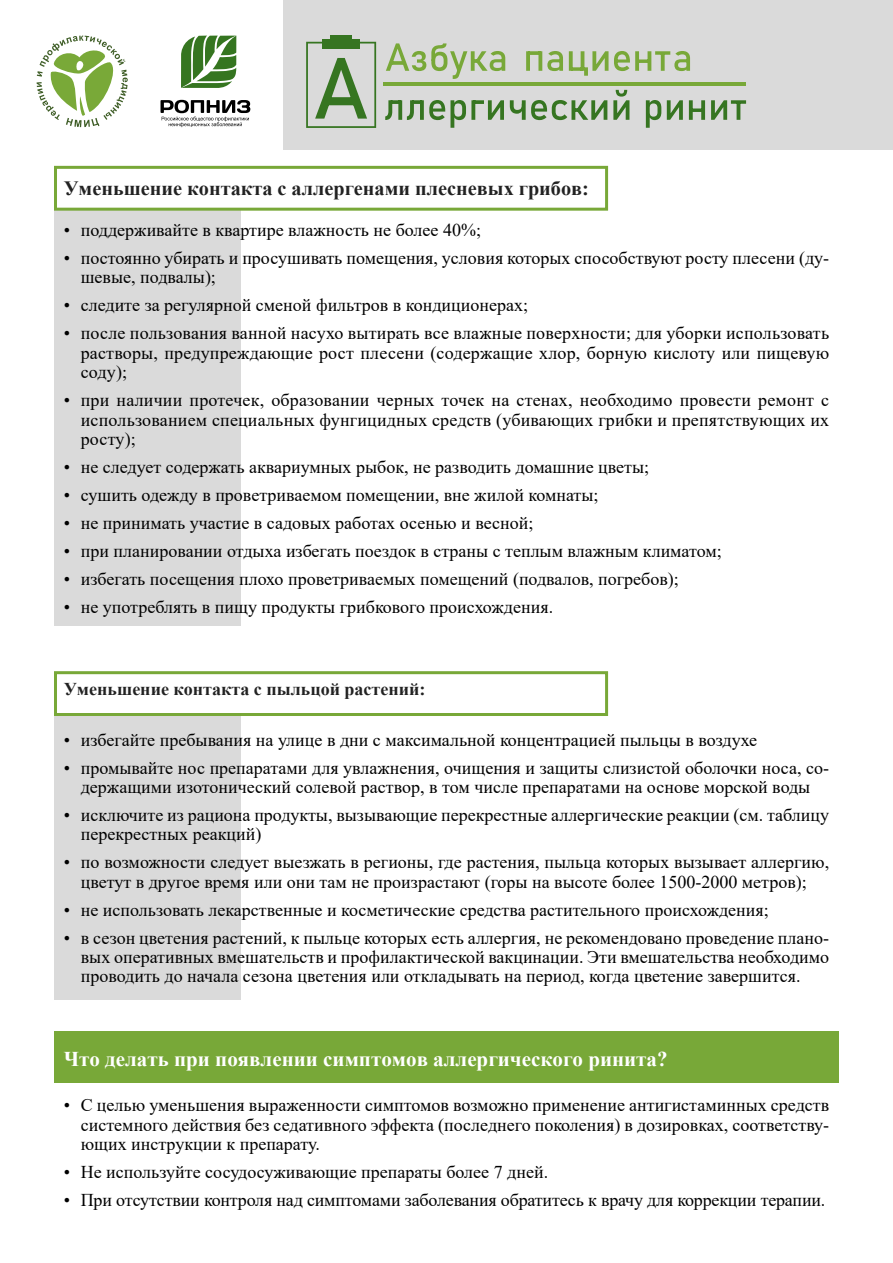
<style>
.page{position:relative;width:893px;height:1263px;background:#fff}
.page>*{position:absolute;margin:0;border:0;box-sizing:border-box;transform-origin:0 0}
.t1{font:700 21px "Times New Roman";color:#fff}
.t2{font:700 20.25px "Times New Roman";color:#222}
.t3{font:18px/19.4px "Times New Roman";color:#000;text-align:justify}
.t4{font:700 18px "Times New Roman";color:#222}
</style>
<div class="page">
<div style="left:283px;top:0;width:610px;height:149px;background:#dadada"></div>
<svg style="left:37px;top:36px;width:91px;height:91px"></svg>
<svg style="left:161px;top:100px;width:89px;height:27px"></svg>
<svg style="left:181px;top:36px;width:55px;height:52px"></svg>
<svg style="left:386px;top:43px;width:119px;height:36px"></svg>
<svg style="left:526px;top:51px;width:4px;height:20px"></svg>
<svg style="left:528px;top:51px;width:10px;height:4px"></svg>
<svg style="left:538px;top:51px;width:4px;height:20px"></svg>
<svg style="left:547px;top:51px;width:16px;height:20px"></svg>
<svg style="left:569px;top:51px;width:4px;height:20px"></svg>
<svg style="left:571px;top:67px;width:10px;height:4px"></svg>
<hr style="left:581px;top:51px;width:3px;height:20px;background:#78a838">
<svg style="left:584px;top:51px;width:24px;height:25px"></svg>
<svg style="left:614px;top:51px;width:16px;height:20px"></svg>
<svg style="left:635px;top:51px;width:4px;height:20px"></svg>
<svg style="left:638px;top:59px;width:9px;height:4px"></svg>
<svg style="left:647px;top:51px;width:4px;height:20px"></svg>
<svg style="left:655px;top:51px;width:15px;height:4px"></svg>
<svg style="left:661px;top:53px;width:4px;height:18px"></svg>
<svg style="left:674px;top:51px;width:16px;height:20px"></svg>
<div style="left:322px;top:39px;width:38px;height:9px;background:#367521"></div>
<div style="left:330px;top:36px;width:22px;height:5px;background:#367521"></div>
<svg style="left:385px;top:100px;width:81px;height:28px"></svg>
<svg style="left:471px;top:100px;width:4px;height:20px"></svg>
<svg style="left:473px;top:100px;width:11px;height:4px"></svg>
<svg style="left:488px;top:100px;width:16px;height:20px"></svg>
<svg style="left:510px;top:100px;width:97px;height:20px"></svg>
<svg style="left:613px;top:90px;width:16px;height:30px"></svg>
<svg style="left:646px;top:100px;width:15px;height:28px"></svg>
<svg style="left:667px;top:100px;width:16px;height:20px"></svg>
<svg style="left:689px;top:100px;width:4px;height:20px"></svg>
<svg style="left:691px;top:108px;width:10px;height:4px"></svg>
<svg style="left:701px;top:100px;width:4px;height:20px"></svg>
<svg style="left:711px;top:100px;width:16px;height:20px"></svg>
<svg style="left:731px;top:100px;width:15px;height:4px"></svg>
<hr style="left:737px;top:102px;width:3px;height:18px;background:#367521">
<hr style="left:384px;top:82px;width:362px;height:3px;background:#78a838">
<svg style="left:306px;top:42px;width:70px;height:86px"></svg>
<div style="left:54px;top:1031px;width:785px;height:51px;background:#78a838"></div>
<div style="left:54px;top:211px;width:187px;height:415px;background:#dadada"></div>
<div style="left:54px;top:716px;width:187px;height:283px;background:#dadada"></div>
<div style="left:54px;top:166px;width:554px;height:45px;border:3px solid #78a838"></div>
<div style="left:54px;top:671px;width:554px;height:45px;border:3px solid #78a838"></div>
<p class="t2" style="left:64px;top:174px;width:527px">Уменьшение контакта с аллергенами плесневых грибов:</p>
<p class="t3" style="left:64px;top:220px;width:419px">• поддерживайте в квартире влажность не более 40%;</p>
<p class="t3" style="left:81px;top:248px;width:750px;text-indent:-17px">• постоянно убирать и просушивать помещения, условия которых способствуют росту плесени (ду&shy;шевые, подвалы);</p>
<p class="t3" style="left:64px;top:295px;width:466px">• следите за регулярной сменой фильтров в кондиционерах;</p>
<p class="t3" style="left:81px;top:323px;width:750px;text-indent:-17px">• после пользования ванной насухо вытирать все влажные поверхности; для уборки использовать растворы, предупреждающие рост плесени (содержащие хлор, борную кислоту или пищевую соду);</p>
<p class="t3" style="left:81px;top:390px;width:750px;text-indent:-17px">• при наличии протечек, образовании черных точек на стенах, необходимо провести ремонт с использованием специальных фунгицидных средств (убивающих грибки и препятствующих их росту);</p>
<p class="t3" style="left:64px;top:457px;width:587px">• не следует содержать аквариумных рыбок, не разводить домашние цветы;</p>
<p class="t3" style="left:64px;top:484px;width:536px">• сушить одежду в проветриваемом помещении, вне жилой комнаты;</p>
<p class="t3" style="left:64px;top:512px;width:471px">• не принимать участие в садовых работах осенью и весной;</p>
<p class="t3" style="left:64px;top:540px;width:659px">• при планировании отдыха избегать поездок в страны с теплым влажным климатом;</p>
<p class="t3" style="left:64px;top:568px;width:616px">• избегать посещения плохо проветриваемых помещений (подвалов, погребов);</p>
<p class="t3" style="left:64px;top:596px;width:491px">• не употреблять в пищу продукты грибкового происхождения.</p>
<p class="t4" style="left:64px;top:676px;width:363px">Уменьшение контакта с пыльцой растений:</p>
<p class="t3" style="left:64px;top:729px;width:695px">• избегайте пребывания на улице в дни с максимальной концентрацией пыльцы в воздухе</p>
<p class="t3" style="left:64px;top:757px;width:767px;text-align:center">• промывайте нос препаратами для увлажнения, очищения и защиты слизистой оболочки носа, со&shy;держащими изотонический солевой раствор, в том числе препаратами на основе морской воды</p>
<p class="t3" style="left:81px;top:805px;width:750px;text-indent:-17px">• исключите из рациона продукты, вызывающие перекрестные аллергические реакции (см. таблицу перекрестных реакций)</p>
<p class="t3" style="left:64px;top:852px;width:767px;text-align:center">• по возможности следует выезжать в регионы, где растения, пыльца которых вызывает аллергию, цветут в другое время или они там не произрастают (горы на высоте более 1500-2000 метров);</p>
<p class="t3" style="left:64px;top:899px;width:706px">• не использовать лекарственные и косметические средства растительного происхождения;</p>
<p class="t3" style="left:81px;top:927px;width:750px;text-indent:-17px">• в сезон цветения растений, к пыльце которых есть аллергия, не рекомендовано проведение плано&shy;вых оперативных вмешательств и профилактической вакцинации. Эти вмешательства необходимо проводить до начала сезона цветения или откладывать на период, когда цветение завершится.</p>
<p class="t1" style="left:64px;top:1044px;width:605px">Что делать при появлении симптомов аллергического ринита?</p>
<p class="t3" style="left:81px;top:1095px;width:750px;text-indent:-17px">• С целью уменьшения выраженности симптомов возможно применение антигистаминных средств системного действия без седативного эффекта (последнего поколения) в дозировках, соответству&shy;ющих инструкции к препарату.</p>
<p class="t3" style="left:64px;top:1162px;width:486px">• Не используйте сосудосуживающие препараты более 7 дней.</p>
<p class="t3" style="left:64px;top:1190px;width:763px">• При отсутствии контроля над симптомами заболевания обратитесь к врачу для коррекции терапии.</p>
</div>
